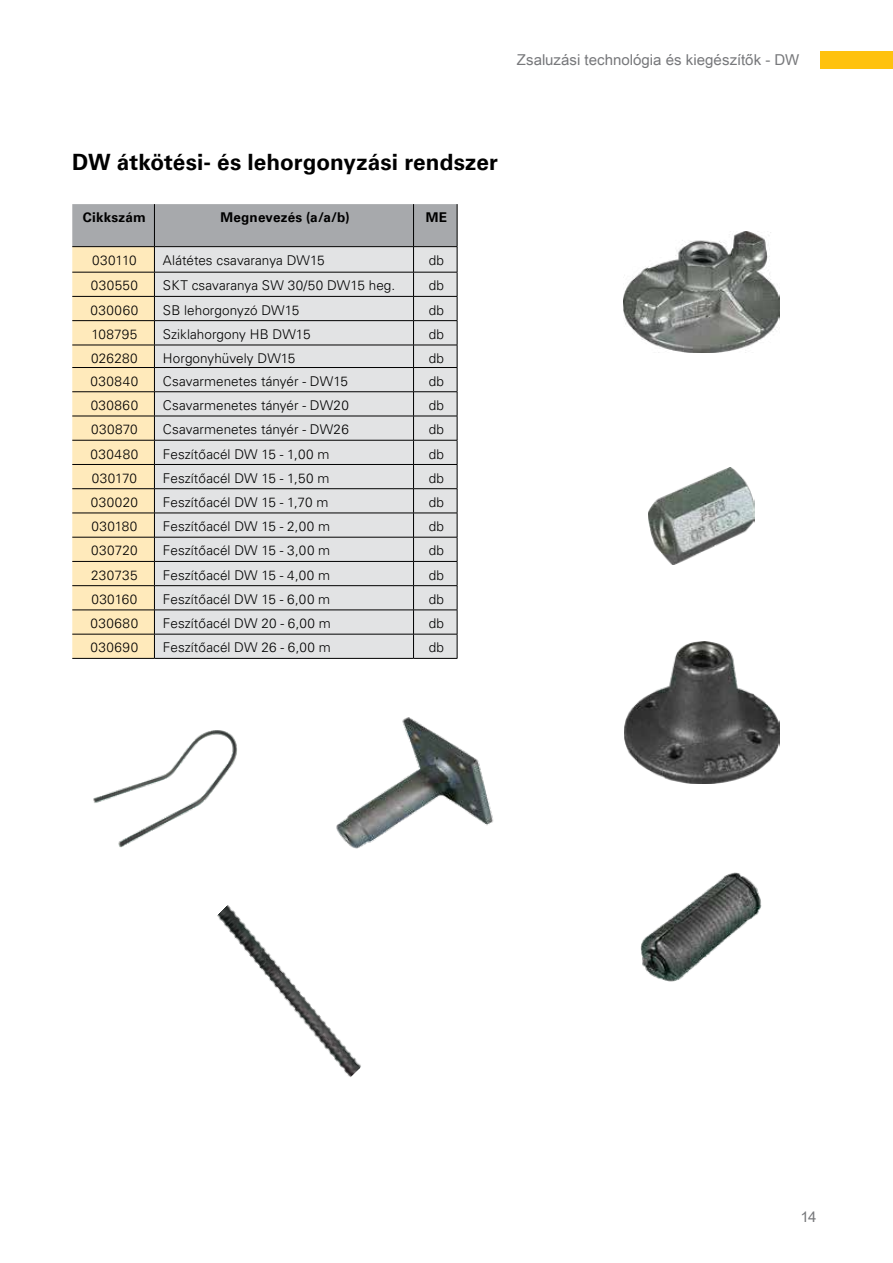
<style>
.page{position:relative;width:893px;height:1263px;background:#fff}
.page>*{position:absolute;margin:0;border:0;box-sizing:border-box;transform-origin:0 0}
.t1{font:700 22.5px "Univers LT Pro 65";letter-spacing:.005em;color:#000}
.t2{font:15px "Arial Unicode MS";color:#77787b}
.t3{font:300 13.5px "Univers LT Pro 45";letter-spacing:.01em;color:#000}
.t4{font:700 13.5px "Univers LT Pro 65";letter-spacing:.02em;color:#000}
</style>
<div class="page">
<svg style="left:72px;top:204px;width:386px;height:454px;background:#dddad2"></svg>
<hr style="left:72px;top:246px;width:82px;height:1px;background:#000">
<hr style="left:154px;top:246px;width:260px;height:1px;background:#000">
<hr style="left:414px;top:246px;width:43px;height:1px;background:#000">
<hr style="left:72px;top:272px;width:82px;height:1px;background:#000">
<hr style="left:154px;top:272px;width:260px;height:1px;background:#000">
<hr style="left:414px;top:272px;width:43px;height:1px;background:#000">
<hr style="left:72px;top:296px;width:82px;height:1px;background:#000">
<hr style="left:154px;top:296px;width:260px;height:1px;background:#000">
<hr style="left:414px;top:296px;width:43px;height:1px;background:#000">
<hr style="left:72px;top:320px;width:82px;height:1px;background:#000">
<hr style="left:154px;top:320px;width:260px;height:1px;background:#000">
<hr style="left:414px;top:320px;width:43px;height:1px;background:#000">
<hr style="left:72px;top:345px;width:82px;height:1px;background:#000">
<hr style="left:154px;top:345px;width:260px;height:1px;background:#000">
<hr style="left:414px;top:345px;width:43px;height:1px;background:#000">
<hr style="left:72px;top:367px;width:82px;height:1px;background:#000">
<hr style="left:154px;top:367px;width:260px;height:1px;background:#000">
<hr style="left:414px;top:367px;width:43px;height:1px;background:#000">
<hr style="left:72px;top:391px;width:82px;height:1px;background:#000">
<hr style="left:154px;top:391px;width:260px;height:1px;background:#000">
<hr style="left:414px;top:391px;width:43px;height:1px;background:#000">
<hr style="left:72px;top:416px;width:82px;height:1px;background:#000">
<hr style="left:154px;top:416px;width:260px;height:1px;background:#000">
<hr style="left:414px;top:416px;width:43px;height:1px;background:#000">
<hr style="left:72px;top:440px;width:82px;height:1px;background:#000">
<hr style="left:154px;top:440px;width:260px;height:1px;background:#000">
<hr style="left:414px;top:440px;width:43px;height:1px;background:#000">
<hr style="left:72px;top:464px;width:82px;height:1px;background:#000">
<hr style="left:154px;top:464px;width:260px;height:1px;background:#000">
<hr style="left:414px;top:464px;width:43px;height:1px;background:#000">
<hr style="left:72px;top:488px;width:82px;height:1px;background:#000">
<hr style="left:154px;top:488px;width:260px;height:1px;background:#000">
<hr style="left:414px;top:488px;width:43px;height:1px;background:#000">
<hr style="left:72px;top:513px;width:82px;height:1px;background:#000">
<hr style="left:154px;top:513px;width:260px;height:1px;background:#000">
<hr style="left:414px;top:513px;width:43px;height:1px;background:#000">
<hr style="left:72px;top:537px;width:82px;height:1px;background:#000">
<hr style="left:154px;top:537px;width:260px;height:1px;background:#000">
<hr style="left:414px;top:537px;width:43px;height:1px;background:#000">
<hr style="left:72px;top:561px;width:82px;height:1px;background:#000">
<hr style="left:154px;top:561px;width:260px;height:1px;background:#000">
<hr style="left:414px;top:561px;width:43px;height:1px;background:#000">
<hr style="left:72px;top:585px;width:82px;height:1px;background:#000">
<hr style="left:154px;top:585px;width:260px;height:1px;background:#000">
<hr style="left:414px;top:585px;width:43px;height:1px;background:#000">
<hr style="left:72px;top:610px;width:82px;height:1px;background:#000">
<hr style="left:154px;top:610px;width:260px;height:1px;background:#000">
<hr style="left:414px;top:610px;width:43px;height:1px;background:#000">
<hr style="left:72px;top:634px;width:82px;height:1px;background:#000">
<hr style="left:154px;top:634px;width:260px;height:1px;background:#000">
<hr style="left:414px;top:634px;width:43px;height:1px;background:#000">
<hr style="left:72px;top:658px;width:82px;height:1px;background:#000">
<hr style="left:154px;top:658px;width:260px;height:1px;background:#000">
<hr style="left:414px;top:658px;width:43px;height:1px;background:#000">
<div style="left:821px;top:51px;width:72px;height:17px;background:#ffc20e"></div>
<img style="left:624px;top:232px;width:155px;height:120px">
<img style="left:649px;top:467px;width:106px;height:97px">
<img style="left:624px;top:642px;width:155px;height:141px">
<img style="left:640px;top:872px;width:122px;height:110px">
<img style="left:336px;top:717px;width:158px;height:132px">
<img style="left:93px;top:730px;width:144px;height:117px">
<img style="left:217px;top:905px;width:144px;height:172px">
<p class="t2" style="left:517px;top:49px;width:284px">Zsaluzási technológia és kiegészítők - DW</p>
<h1 class="t1" style="left:72px;top:146px;width:427px">DW átkötési- és lehorgonyzási rendszer</h1>
<p class="t4" style="left:83px;top:208px;width:65px">Cikkszám</p>
<p class="t4" style="left:220px;top:208px;width:131px">Megnevezés (a/a/b)</p>
<p class="t4" style="left:426px;top:208px;width:23px">ME</p>
<p class="t3" style="left:92px;top:251px;width:46px">030110</p>
<p class="t3" style="left:163px;top:251px;width:163px">Alátétes csavaranya DW15</p>
<p class="t3" style="left:429px;top:251px;width:17px">db</p>
<p class="t3" style="left:91px;top:277px;width:49px">030550</p>
<p class="t3" style="left:163px;top:277px;width:234px">SKT csavaranya SW 30/50 DW15 heg.</p>
<p class="t3" style="left:429px;top:277px;width:17px">db</p>
<p class="t3" style="left:91px;top:301px;width:49px">030060</p>
<p class="t3" style="left:163px;top:301px;width:138px">SB lehorgonyzó DW15</p>
<p class="t3" style="left:429px;top:301px;width:17px">db</p>
<p class="t3" style="left:91px;top:325px;width:48px">108795</p>
<p class="t3" style="left:163px;top:325px;width:149px">Sziklahorgony HB DW15</p>
<p class="t3" style="left:429px;top:325px;width:17px">db</p>
<p class="t3" style="left:91px;top:350px;width:48px">026280</p>
<p class="t3" style="left:163px;top:350px;width:134px">Horgonyhüvely DW15</p>
<p class="t3" style="left:429px;top:350px;width:17px">db</p>
<p class="t3" style="left:91px;top:372px;width:49px">030840</p>
<p class="t3" style="left:163px;top:372px;width:186px">Csavarmenetes tányér - DW15</p>
<p class="t3" style="left:429px;top:372px;width:17px">db</p>
<p class="t3" style="left:91px;top:396px;width:49px">030860</p>
<p class="t3" style="left:163px;top:396px;width:187px">Csavarmenetes tányér - DW20</p>
<p class="t3" style="left:429px;top:396px;width:17px">db</p>
<p class="t3" style="left:91px;top:421px;width:48px">030870</p>
<p class="t3" style="left:163px;top:421px;width:187px">Csavarmenetes tányér - DW26</p>
<p class="t3" style="left:429px;top:421px;width:17px">db</p>
<p class="t3" style="left:91px;top:445px;width:49px">030480</p>
<p class="t3" style="left:163px;top:445px;width:168px">Feszítőacél DW 15 - 1,00 m</p>
<p class="t3" style="left:429px;top:445px;width:17px">db</p>
<p class="t3" style="left:92px;top:469px;width:47px">030170</p>
<p class="t3" style="left:163px;top:469px;width:168px">Feszítőacél DW 15 - 1,50 m</p>
<p class="t3" style="left:429px;top:469px;width:17px">db</p>
<p class="t3" style="left:91px;top:493px;width:49px">030020</p>
<p class="t3" style="left:163px;top:493px;width:167px">Feszítőacél DW 15 - 1,70 m</p>
<p class="t3" style="left:429px;top:493px;width:17px">db</p>
<p class="t3" style="left:91px;top:517px;width:48px">030180</p>
<p class="t3" style="left:163px;top:517px;width:169px">Feszítőacél DW 15 - 2,00 m</p>
<p class="t3" style="left:429px;top:517px;width:17px">db</p>
<p class="t3" style="left:91px;top:542px;width:48px">030720</p>
<p class="t3" style="left:163px;top:542px;width:169px">Feszítőacél DW 15 - 3,00 m</p>
<p class="t3" style="left:429px;top:542px;width:17px">db</p>
<p class="t3" style="left:91px;top:566px;width:48px">230735</p>
<p class="t3" style="left:163px;top:566px;width:169px">Feszítőacél DW 15 - 4,00 m</p>
<p class="t3" style="left:429px;top:566px;width:17px">db</p>
<p class="t3" style="left:91px;top:590px;width:48px">030160</p>
<p class="t3" style="left:163px;top:590px;width:169px">Feszítőacél DW 15 - 6,00 m</p>
<p class="t3" style="left:429px;top:590px;width:17px">db</p>
<p class="t3" style="left:91px;top:614px;width:49px">030680</p>
<p class="t3" style="left:163px;top:614px;width:169px">Feszítőacél DW 20 - 6,00 m</p>
<p class="t3" style="left:429px;top:614px;width:17px">db</p>
<p class="t3" style="left:91px;top:639px;width:49px">030690</p>
<p class="t3" style="left:163px;top:639px;width:169px">Feszítőacél DW 26 - 6,00 m</p>
<p class="t3" style="left:429px;top:639px;width:17px">db</p>
<p class="t2" style="left:800px;top:1206px;width:18px">14</p>
</div>
